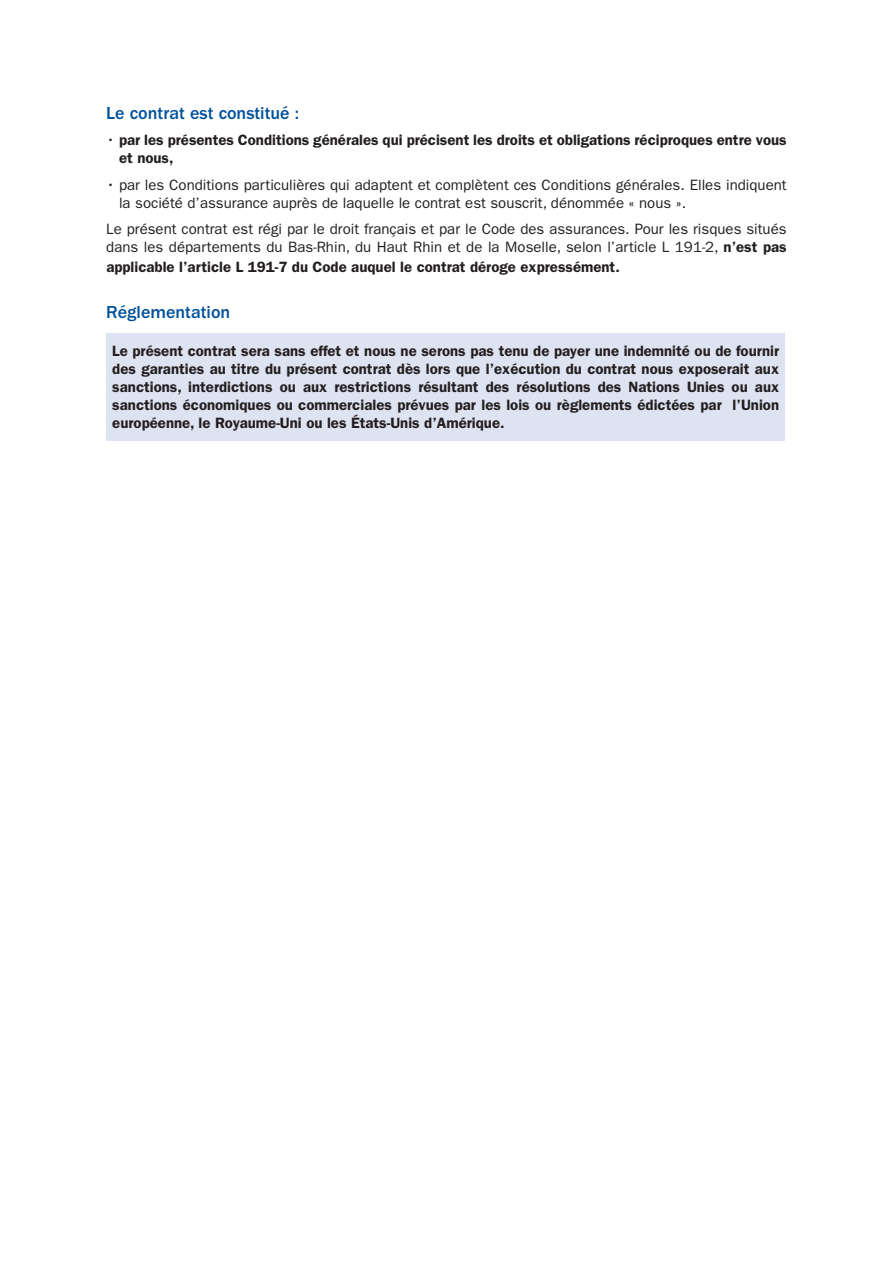
<style>
.page{position:relative;width:893px;height:1263px;background:#fff}
.page>*{position:absolute;margin:0;border:0;box-sizing:border-box;transform-origin:0 0}
.t1{font:500 18px "ITC Franklin Gothic Std";color:#01519b}
.t2{font:600 15px/18px "ITC Franklin Gothic Std";color:#231f20}
.t3{font:15px/18px "ITC Franklin Gothic Std";color:#231f20}
.s1{font-weight:400}
.s2{font-weight:600}
</style>
<div class="page">
<div style="left:106px;top:333px;width:679px;height:107px;background:#dee3f1"></div>
<p class="t1" style="left:106px;top:103px;width:194px">Le contrat est constitué :</p>
<p class="t2" style="left:119px;top:131px;width:669px;text-indent:-13px"><span class="s1">•</span> par les présentes Conditions générales qui précisent les droits et obligations réciproques entre vous et nous,</p>
<p class="t3" style="left:119px;top:176px;width:669px;text-indent:-13px">• par les Conditions particulières qui adaptent et complètent ces Conditions générales. Elles indiquent la société d’assurance auprès de laquelle le contrat est souscrit, dénommée « nous ».</p>
<p class="t3" style="left:106px;top:220px;width:682px">Le présent contrat est régi par le droit français et par le Code des assurances. Pour les risques situés dans les départements du Bas-Rhin, du Haut Rhin et de la Moselle, selon l’article L 191-2, <span class="s2">n’est pas</span></p>
<p class="t2" style="left:106px;top:258px;width:515px">applicable l’article L 191-7 du Code auquel le contrat déroge expressément.</p>
<p class="t1" style="left:106px;top:302px;width:125px">Réglementation</p>
<p class="t2" style="left:112px;top:342px;width:668px;text-align:justify">Le présent contrat sera sans effet et nous ne serons pas tenu de payer une indemnité ou de fournir des garanties au titre du présent contrat dès lors que l’exécution du contrat nous exposerait aux sanctions, interdictions ou aux restrictions résultant des résolutions des Nations Unies ou aux sanctions économiques ou commerciales prévues par les lois ou règlements édictées par l’Union européenne, le Royaume-Uni ou les états-Unis d’Amérique.</p>
</div>
